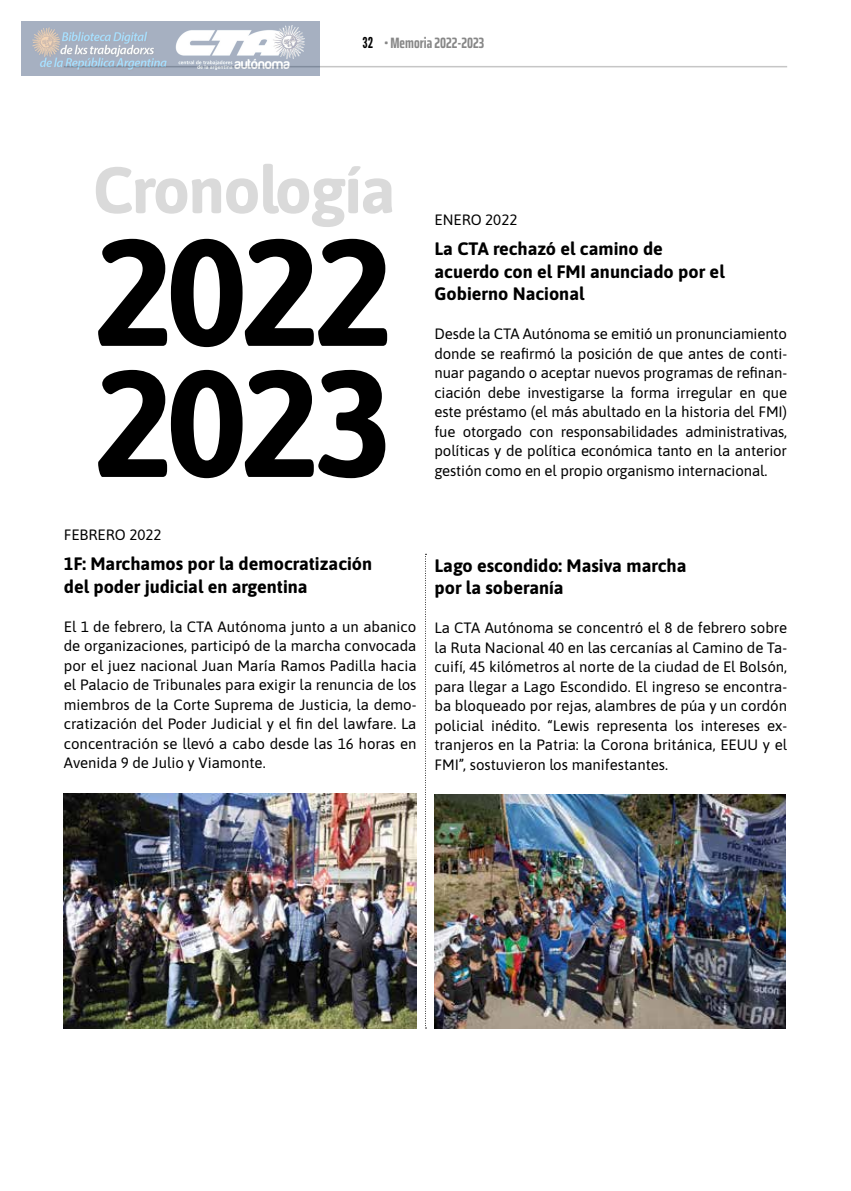
<style>
.page{position:relative;width:851px;height:1191px;background:#fff}
.page>*{position:absolute;margin:0;border:0;box-sizing:border-box;transform-origin:0 0}
.t1{font:700 151.2px/131.1px "Asap";letter-spacing:-.05em;color:#000}
.t2{font:700 65.55px "Asap";letter-spacing:-.025em;color:#dadada}
.t3{font:700 18px/22.5px "Asap";color:#000}
.t4{font:15px/19.5px "Asap";color:#000;text-align:justify}
.t5{font:700 extra-condensed 15px "Saira";color:#878787}
.s1{font-family:"League Gothic";font-weight:400;font-stretch:normal;color:#000}
</style>
<div class="page">
<hr style="left:64px;top:66px;width:723px;height:1px;background:#c6c6c6">
<img style="left:434px;top:794px;width:351px;height:234px">
<img style="left:64px;top:793px;width:352px;height:235px">
<svg style="left:425px;top:554px;width:1px;height:474px"></svg>
<img style="left:21px;top:21px;width:298px;height:55px">
<p class="t5" style="left:362px;top:30px;width:123px"><span class="s1">32</span> • Memoria 2022-2023</p>
<h2 class="t2" style="left:93px;top:144px;width:304px">Cronología</h2>
<h1 class="t1" style="left:93px;top:220px;width:302px">2022<br>2023</h1>
<p class="t4" style="left:434px;top:209px;width:84px">ENERO 2022</p>
<p class="t3" style="left:434px;top:237px;width:291px">La CTA rechazó el camino de acuerdo con el FMI anunciado por el<br>Gobierno Nacional</p>
<p class="t4" style="left:434px;top:323px;width:354px">Desde la CTA Autónoma se emitió un pronunciamiento donde se reafirmó la posición de que antes de conti&shy;nuar pagando o aceptar nuevos programas de refinan&shy;ciación debe investigarse la forma irregular en que este préstamo (el más abultado en la historia del FMI) fue otorgado con responsabilidades administrativas, políticas y de política económica tanto en la anterior gestión como en el propio organismo internacional.</p>
<p class="t4" style="left:64px;top:524px;width:99px">FEBRERO 2022</p>
<p class="t3" style="left:64px;top:552px;width:310px">1F: Marchamos por la democratización del poder judicial en argentina</p>
<p class="t4" style="left:64px;top:616px;width:354px">El 1 de febrero, la CTA Autónoma junto a un abanico de organizaciones, participó de la marcha convocada por el juez nacional Juan María Ramos Padilla hacia el Palacio de Tribunales para exigir la renuncia de los miembros de la Corte Suprema de Justicia, la demo&shy;cratización del Poder Judicial y el fin del lawfare. La concentración se llevó a cabo desde las 16 horas en Avenida 9 de Julio y Viamonte.</p>
<p class="t3" style="left:434px;top:553px;width:253px">Lago escondido: Masiva marcha por la soberanía</p>
<p class="t4" style="left:434px;top:617px;width:354px">La CTA Autónoma se concentró el 8 de febrero sobre la Ruta Nacional 40 en las cercanías al Camino de Ta&shy;cuifí, 45 kilómetros al norte de la ciudad de El Bolsón, para llegar a Lago Escondido. El ingreso se encontra&shy;ba bloqueado por rejas, alambres de púa y un cordón policial inédito. “Lewis representa los intereses ex&shy;tranjeros en la Patria: la Corona británica, EEUU y el FMI”, sostuvieron los manifestantes.</p>
</div>
